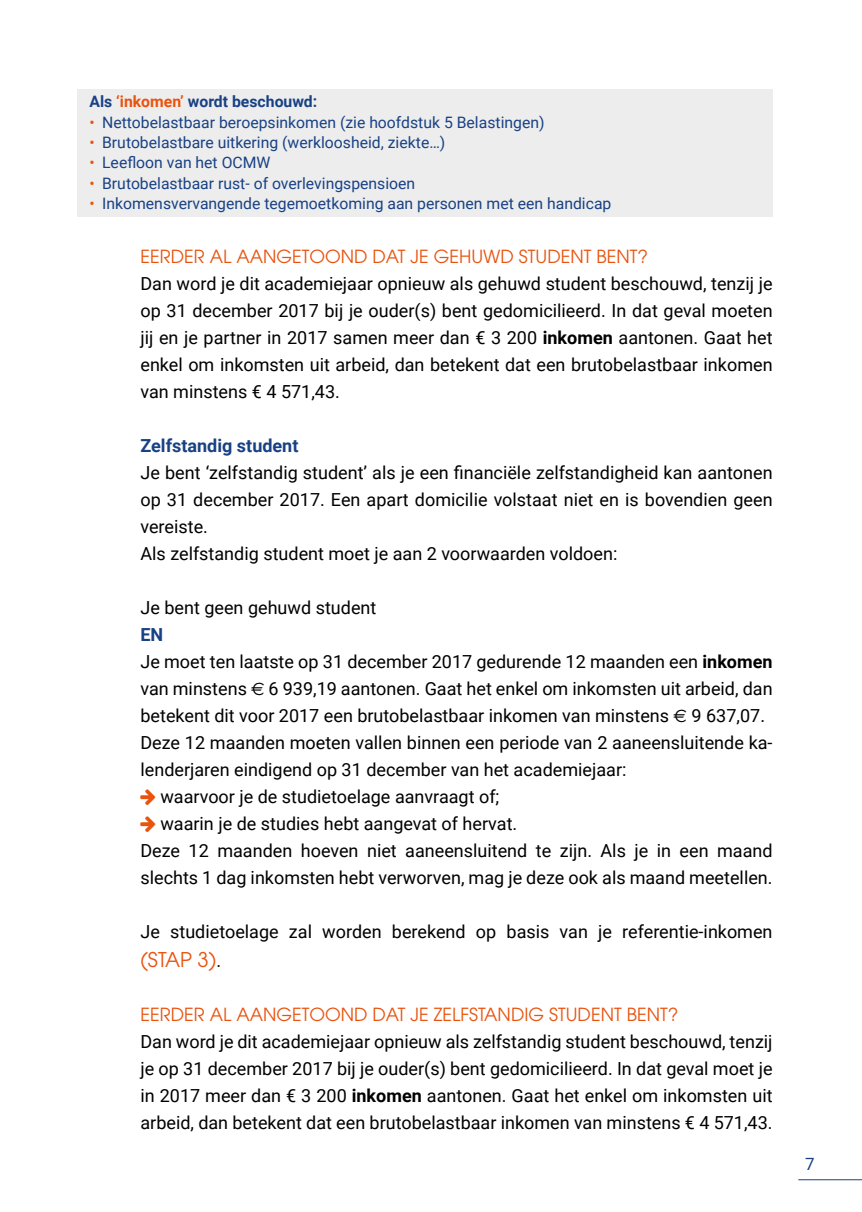
<style>
.page{position:relative;width:862px;height:1212px;background:#fff}
.page>*{position:absolute;margin:0;border:0;box-sizing:border-box;transform-origin:0 0}
.t1{font:20.25px "Avant Garde LT";color:#e9530e}
.t2{font:18px/27px "Roboto";color:#000;text-align:justify}
.t3{font:18px "Avant Garde LT";color:#e9530e}
.t4{font:700 18px "Roboto";color:#184184}
.t5{font:16.88px "Roboto";color:#184184}
.t6{font:15.75px "Roboto";color:#184184}
.t7{font:700 15.75px "Roboto";color:#184184}
.s1{color:#e9530e}
.s2{font-weight:700}
.s3{font-family:"Euro Sans"}
.s4{font-family:"Roboto";font-size:18px;color:#000}
</style>
<div class="page">
<hr style="left:797px;top:1179px;width:64px;height:1px;background:#184184">
<div style="left:77px;top:89px;width:695px;height:128px;background:#ededed"></div>
<p class="t7" style="left:89px;top:91px;width:229px">Als <span class="s1">‘inkomen’</span> wordt beschouwd:</p>
<p class="t6" style="left:89px;top:111px;width:456px"><span class="s1">•</span> Nettobelastbaar beroepsinkomen (zie hoofdstuk 5 Belastingen)</p>
<p class="t6" style="left:89px;top:131px;width:357px"><span class="s1">•</span> Brutobelastbare uitkering (werkloosheid, ziekte…)</p>
<p class="t6" style="left:89px;top:152px;width:182px"><span class="s1">•</span> Leefloon van het OCMW</p>
<p class="t6" style="left:89px;top:172px;width:327px"><span class="s1">•</span> Brutobelastbaar rust- of overlevingspensioen</p>
<p class="t6" style="left:89px;top:192px;width:523px"><span class="s1">•</span> Inkomensvervangende tegemoetkoming aan personen met een handicap</p>
<p class="t3" style="left:140px;top:246px;width:509px">EERDER AL AANGETOOND DAT JE GEHUWD STUDENT BENT?</p>
<p class="t2" style="left:140px;top:269px;width:633px">Dan word je dit academiejaar opnieuw als gehuwd student beschouwd, tenzij je op 31 december 2017 bij je ouder(s) bent gedomicilieerd. In dat geval moeten jij en je partner in 2017 samen meer dan € 3 200 <span class="s2">inkomen</span> aantonen. Gaat het enkel om inkomsten uit arbeid, dan betekent dat een brutobelastbaar inkomen van minstens € 4 571,43.</p>
<p class="t4" style="left:140px;top:433px;width:159px">Zelfstandig student</p>
<p class="t2" style="left:140px;top:458px;width:633px;text-align:left">Je bent ‘zelfstandig student’ als je een financiële zelfstandigheid kan aantonen op 31 december 2017. Een apart domicilie volstaat niet en is bovendien geen vereiste.<br>Als zelfstandig student moet je aan 2 voorwaarden voldoen:</p>
<p class="t2" style="left:140px;top:593px;width:237px">Je bent geen gehuwd student</p>
<p class="t4" style="left:140px;top:622px;width:24px">EN</p>
<p class="t2" style="left:140px;top:647px;width:633px">Je moet ten laatste op 31 december 2017 gedurende 12 maanden een <span class="s2">inkomen</span></p>
<p class="t2" style="left:140px;top:674px;width:633px">van minstens <span class="s3">€</span> 6 939,19 aantonen. Gaat het enkel om inkomsten uit arbeid, dan</p>
<p class="t2" style="left:140px;top:701px;width:625px">betekent dit voor 2017 een brutobelastbaar inkomen van minstens <span class="s3">€</span> 9 637,07.</p>
<p class="t2" style="left:140px;top:728px;width:633px">Deze 12 maanden moeten vallen binnen een periode van 2 aaneensluitende ka-</p>
<p class="t2" style="left:140px;top:755px;width:487px">lenderjaren eindigend op 31 december van het academiejaar:</p>
<p class="t2" style="left:160px;top:782px;width:340px">waarvoor je de studietoelage aanvraagt of;</p>
<p class="t2" style="left:160px;top:809px;width:358px">waarin je de studies hebt aangevat of hervat.</p>
<p class="t2" style="left:140px;top:836px;width:633px">Deze 12 maanden hoeven niet aaneensluitend te zijn. Als je in een maand</p>
<p class="t2" style="left:140px;top:863px;width:633px">slechts 1 dag inkomsten hebt verworven, mag je deze ook als maand meetellen.</p>
<p class="t2" style="left:140px;top:917px;width:633px">Je studietoelage zal worden berekend op basis van je referentie-inkomen</p>
<p class="t1" style="left:140px;top:948px;width:82px">(STAP 3)<span class="s4">.</span></p>
<p class="t3" style="left:140px;top:1004px;width:539px">EERDER AL AANGETOOND DAT JE ZELFSTANDIG STUDENT BENT?</p>
<p class="t2" style="left:140px;top:1027px;width:633px">Dan word je dit academiejaar opnieuw als zelfstandig student beschouwd, tenzij je op 31 december 2017 bij je ouder(s) bent gedomicilieerd. In dat geval moet je in 2017 meer dan € 3 200 <span class="s2">inkomen</span> aantonen. Gaat het enkel om inkomsten uit arbeid, dan betekent dat een brutobelastbaar inkomen van minstens € 4 571,43.</p>
<p class="t5" style="left:804px;top:1152px;width:11px">7</p>
</div>
